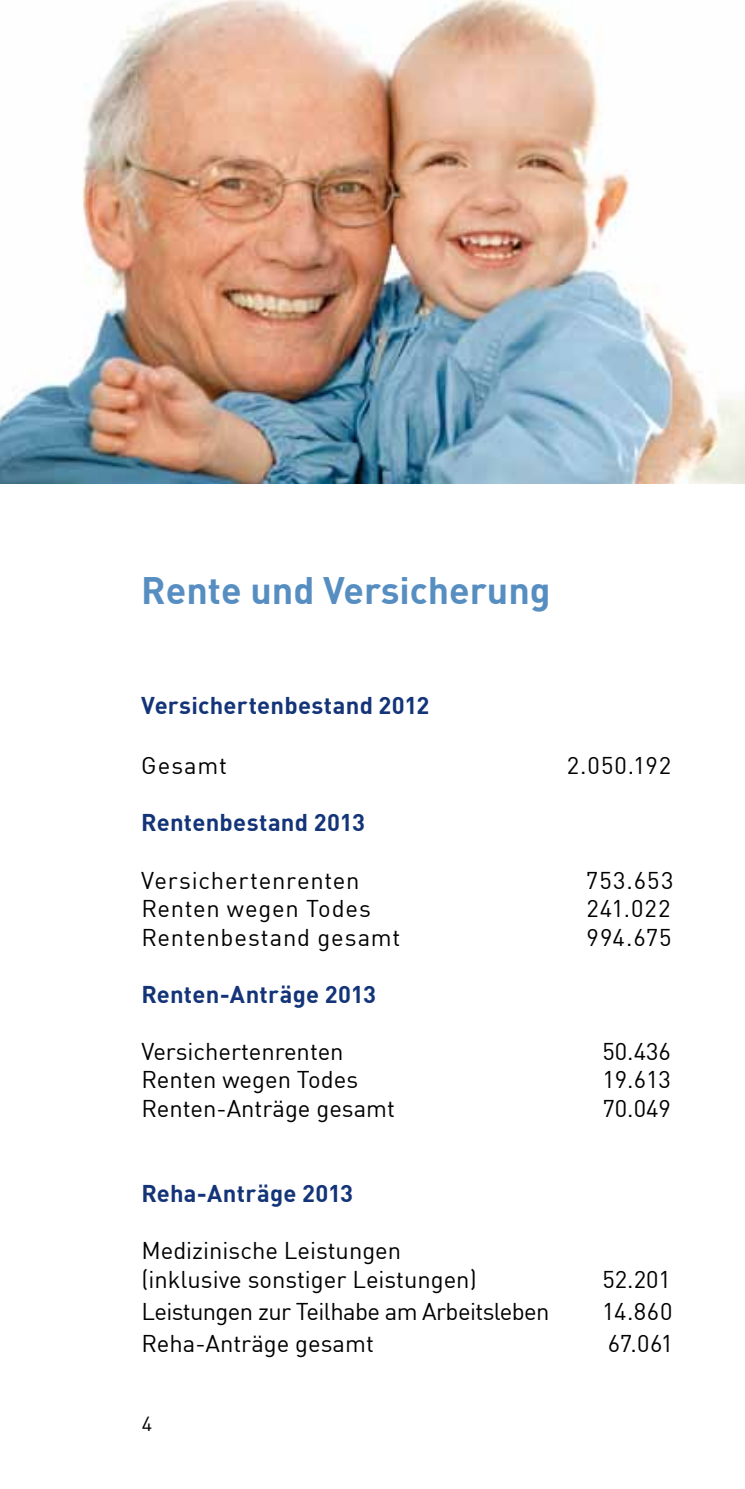
<style>
.page{position:relative;width:745px;height:1489px;background:#fff}
.page>*{position:absolute;margin:0;border:0;box-sizing:border-box;transform-origin:0 0}
.t1{font:700 37.5px "DIN";color:#578ec2}
.t2{font:23.75px/28.5px "DIN";color:#000}
.t3{font:700 23.75px "DIN";letter-spacing:.01em;color:#133478}
.t4{font:23.75px "DIN";letter-spacing:.03em;color:#000}
.t5{font:23.75px "DIN";letter-spacing:-.025em;color:#000}
.t6{font:20px "DIN";color:#000}
</style>
<div class="page">
<img style="left:0;top:0;width:744px;height:483px">
<h1 class="t1" style="left:141px;top:565px;width:410px">Rente und Versicherung</h1>
<p class="t3" style="left:141px;top:690px;width:289px">Versichertenbestand 2012</p>
<p class="t2" style="left:141px;top:751px;width:87px">Gesamt</p>
<p class="t2" style="left:566px;top:751px;width:106px">2.050.192</p>
<p class="t3" style="left:141px;top:807px;width:225px">Rentenbestand 2013</p>
<p class="t4" style="left:141px;top:865px;width:220px">Versichertenrenten</p>
<p class="t2" style="left:585px;top:865px;width:89px">753.653</p>
<p class="t4" style="left:141px;top:893px;width:231px">Renten wegen Todes</p>
<p class="t2" style="left:586px;top:893px;width:86px">241.022</p>
<p class="t4" style="left:141px;top:922px;width:260px">Rentenbestand gesamt</p>
<p class="t2" style="left:586px;top:922px;width:87px">994.675</p>
<p class="t3" style="left:141px;top:978px;width:236px">Renten-Anträge 2013</p>
<p class="t2" style="left:141px;top:1036px;width:204px">Versichertenrenten</p>
<p class="t2" style="left:602px;top:1036px;width:70px">50.436</p>
<p class="t2" style="left:141px;top:1064px;width:218px">Renten wegen Todes</p>
<p class="t2" style="left:602px;top:1064px;width:70px">19.613</p>
<p class="t2" style="left:141px;top:1093px;width:255px">Renten-Anträge gesamt</p>
<p class="t2" style="left:602px;top:1093px;width:70px">70.049</p>
<p class="t3" style="left:141px;top:1177px;width:213px">Reha-Anträge 2013</p>
<p class="t2" style="left:141px;top:1235px;width:337px">Medizinische Leistungen (inklusive sonstiger Leistungen)</p>
<p class="t2" style="left:602px;top:1264px;width:70px">52.201</p>
<p class="t5" style="left:141px;top:1296px;width:409px">Leistungen zur Teilhabe am Arbeitsleben</p>
<p class="t2" style="left:602px;top:1296px;width:72px">14.860</p>
<p class="t2" style="left:141px;top:1328px;width:234px">Reha-Anträge gesamt</p>
<p class="t2" style="left:607px;top:1328px;width:67px">67.061</p>
<p class="t6" style="left:142px;top:1410px;width:12px">4</p>
</div>
